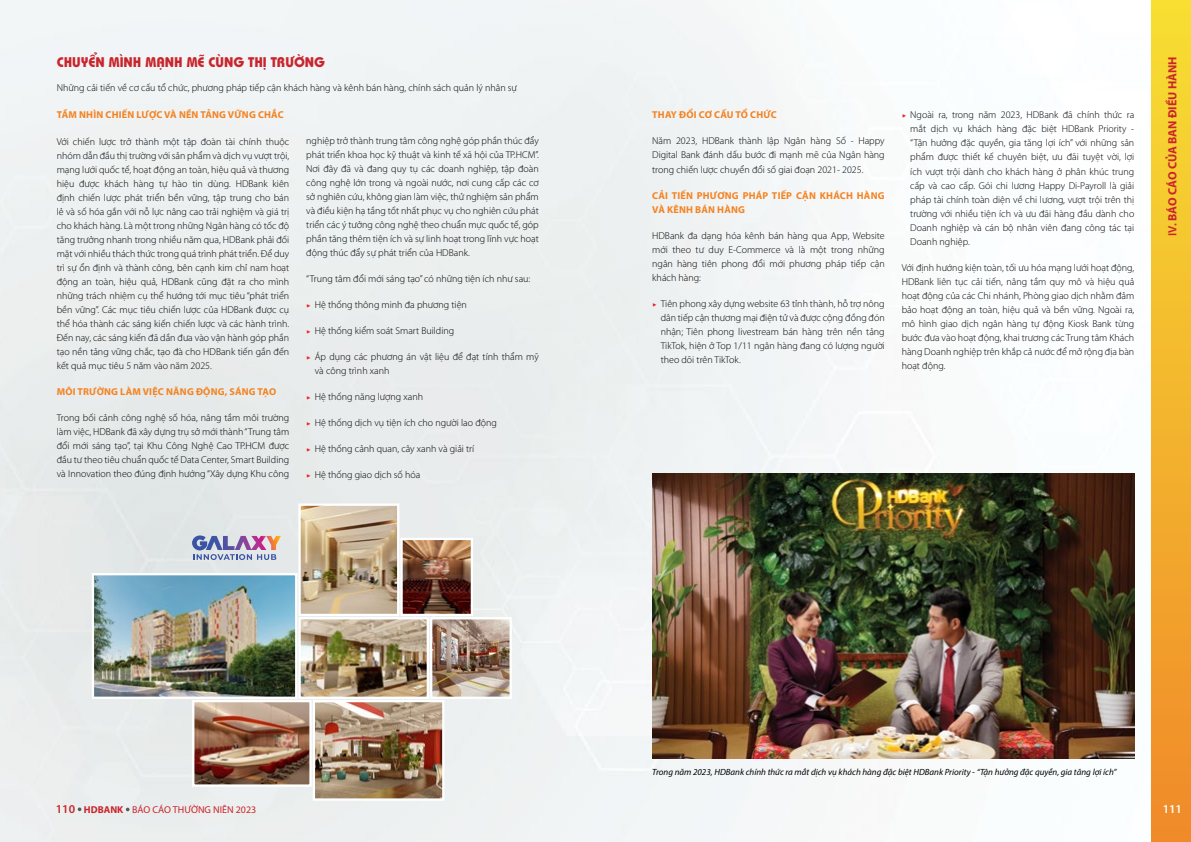
<style>
.page{position:relative;width:1191px;height:842px;background:#fff}
.page>*{position:absolute;margin:0;border:0;box-sizing:border-box;transform-origin:0 0}
.t1{font:700 14px "UTD Bauhaus";color:#c9252c}
.t2{font:700 12px "Myriad Pro";color:#c9252c}
.t3{font:600 12px "Myriad Pro";color:#fff}
.t4{font:300 10px/14px "Myriad Pro";color:#000;text-align:justify}
.t5{font:700 10px/14px "Myriad Pro";letter-spacing:.02em;color:#f58220}
.t6{font:10px "Myriad Pro";color:#c9252c}
.t7{font:italic 9px "Myriad Pro";color:#000}
.s1{font-family:"Montserrat";font-size:8px;color:#ed1d24}
.s2{font-weight:600}
.s3{font-weight:600;font-size:12px}
.s4{font-weight:700}
</style>
<div class="page">
<img style="left:0;top:0;width:1135px;height:842px">
<img style="left:95px;top:576px;width:199px;height:120px">
<div style="left:92px;top:573px;width:205px;height:126px;border:2px solid #fff"></div>
<img style="left:301px;top:506px;width:95px;height:107px">
<div style="left:298px;top:503px;width:101px;height:113px;border:2px solid #fff"></div>
<img style="left:195px;top:703px;width:114px;height:81px">
<div style="left:192px;top:700px;width:120px;height:87px;border:2px solid #fff"></div>
<img style="left:301px;top:620px;width:125px;height:76px">
<div style="left:298px;top:617px;width:131px;height:82px;border:2px solid #fff"></div>
<img style="left:316px;top:703px;width:125px;height:95px">
<div style="left:313px;top:700px;width:131px;height:101px;border:2px solid #fff"></div>
<img style="left:433px;top:620px;width:76px;height:76px">
<div style="left:430px;top:617px;width:82px;height:82px;border:2px solid #fff"></div>
<img style="left:403px;top:541px;width:67px;height:72px">
<div style="left:400px;top:538px;width:73px;height:78px;border:2px solid #fff"></div>
<svg style="left:192px;top:535px;width:89px;height:25px;background:#b0a8c4"></svg>
<img style="left:652px;top:473px;width:482px;height:285px">
<svg style="left:1151px;top:0;width:40px;height:842px;background:#f3b42d"></svg>
<svg style="left:78px;top:807px;width:3px;height:4px"></svg>
<h1 class="t1" style="left:57px;top:52px;width:270px">CHUYỂN MÌNH MẠNH MẼ CÙNG THỊ TRƯỜNG</h1>
<p class="t4" style="left:57px;top:80px;width:462px">Những cải tiến về cơ cấu tổ chức, phương pháp tiếp cận khách hàng và kênh bán hàng, chính sách quản lý nhân sự</p>
<p class="t5" style="left:57px;top:108px;width:228px">TẦM NHÌN CHIẾN LƯỢC VÀ NỀN TẢNG VỮNG CHẮC</p>
<p class="t4" style="left:57px;top:134px;width:234px">Với chiến lược trở thành một tập đoàn tài chính thuộc nhóm dẫn đầu thị trường với sản phẩm và dịch vụ vượt trội, mạng lưới quốc tế, hoạt động an toàn, hiệu quả và thương hiệu được khách hàng tự hào tin dùng. HDBank kiên định chiến lược phát triển bền vững, tập trung cho bán lẻ và số hóa gắn với nỗ lực nâng cao trải nghiệm và giá trị cho khách hàng. Là một trong những Ngân hàng có tốc độ tăng trưởng nhanh trong nhiều năm qua, HDBank phải đối mặt với nhiều thách thức trong quá trình phát triển. Để duy trì sự ổn định và thành công, bên cạnh kim chỉ nam hoạt động an toàn, hiệu quả, HDBank cũng đặt ra cho mình những trách nhiệm cụ thể hướng tới mục tiêu “phát triển bền vững”. Các mục tiêu chiến lược của HDBank được cụ thể hóa thành các sáng kiến chiến lược và các hành trình.<br>Đến nay, các sáng kiến đã dần đưa vào vận hành góp phần tạo nền tảng vững chắc, tạo đà cho HDBank tiến gần đến kết quả mục tiêu 5 năm vào năm 2025.</p>
<p class="t5" style="left:57px;top:384px;width:221px">MÔI TRƯỜNG LÀM VIỆC NĂNG ĐỘNG, SÁNG TẠO</p>
<p class="t4" style="left:57px;top:410px;width:234px">Trong bối cảnh công nghệ số hóa, nâng tầm môi trường làm việc, HDBank đã xây dựng trụ sở mới thành “Trung tâm đổi mới sáng tạo”, tại Khu Công Nghệ Cao TP.HCM được đầu tư theo tiêu chuẩn quốc tế Data Center, Smart Building và Innovation theo đúng định hướng “Xây dựng Khu công</p>
<p class="t4" style="left:306px;top:134px;width:234px">nghiệp trở thành trung tâm công nghệ góp phần thúc đẩy phát triển khoa học kỹ thuật và kinh tế xã hội của TP.HCM”.<br>Nơi đây đã và đang quy tụ các doanh nghiệp, tập đoàn công nghệ lớn trong và ngoài nước, nơi cung cấp các cơ sở nghiên cứu, không gian làm việc, thử nghiệm sản phẩm và điều kiện hạ tầng tốt nhất phục vụ cho nghiên cứu phát triển các ý tưởng công nghệ theo chuẩn mực quốc tế, góp phần tăng thêm tiện ích và sự linh hoạt trong lĩnh vực hoạt động thúc đẩy sự phát triển của HDBank.</p>
<p class="t4" style="left:306px;top:272px;width:225px">“Trung tâm đổi mới sáng tạo” có những tiện ích như sau:</p>
<p class="t4" style="left:306px;top:298px;width:162px"><span class="s1">▶</span> Hệ thống thông minh đa phương tiện</p>
<p class="t4" style="left:306px;top:324px;width:150px"><span class="s1">▶</span> Hệ thống kiểm soát Smart Building</p>
<p class="t4" style="left:315px;top:350px;width:225px;text-indent:-9px"><span class="s1">▶</span> Áp dụng các phương án vật liệu để đạt tính thẩm mỹ và công trình xanh</p>
<p class="t4" style="left:306px;top:390px;width:118px"><span class="s1">▶</span> Hệ thống năng lượng xanh</p>
<p class="t4" style="left:306px;top:416px;width:192px"><span class="s1">▶</span> Hệ thống dịch vụ tiện ích cho người lao động</p>
<p class="t4" style="left:306px;top:442px;width:170px"><span class="s1">▶</span> Hệ thống cảnh quan, cây xanh và giải trí</p>
<p class="t4" style="left:306px;top:468px;width:116px"><span class="s1">▶</span> Hệ thống giao dịch số hóa</p>
<p class="t5" style="left:652px;top:108px;width:126px">THAY ĐỔI CƠ CẤU TỔ CHỨC</p>
<p class="t4" style="left:652px;top:134px;width:234px">Năm 2023, HDBank thành lập Ngân hàng Số - Happy Digital Bank đánh dấu bước đi mạnh mẽ của Ngân hàng trong chiến lược chuyển đổi số giai đoạn 2021- 2025.</p>
<p class="t5" style="left:652px;top:188px;width:234px">CẢI TIẾN PHƯƠNG PHÁP TIẾP CẬN KHÁCH HÀNG<br>VÀ KÊNH BÁN HÀNG</p>
<p class="t4" style="left:652px;top:228px;width:234px">HDBank đa dạng hóa kênh bán hàng qua App, Website mới theo tư duy E-Commerce và là một trong những ngân hàng tiên phong đổi mới phương pháp tiếp cận khách hàng:</p>
<p class="t4" style="left:660px;top:296px;width:225px;text-indent:-9px"><span class="s1">▶</span> Tiên phong xây dựng website 63 tỉnh thành, hỗ trợ nông dân tiếp cận thương mại điện tử và được cộng đồng đón nhận; Tiên phong livestream bán hàng trên nền tảng TikTok, hiện ở Top 1/11 ngân hàng đang có lượng người theo dõi trên TikTok.</p>
<p class="t4" style="left:910px;top:108px;width:225px;text-indent:-9px"><span class="s1">▶</span> Ngoài ra, trong năm 2023, HDBank đã chính thức ra mắt dịch vụ khách hàng đặc biệt HDBank Priority - “Tận hưởng đặc quyền, gia tăng lợi ích” với những sản phẩm được thiết kế chuyên biệt, ưu đãi tuyệt vời, lợi ích vượt trội dành cho khách hàng ở phân khúc trung cấp và cao cấp. Gói chi lương Happy Di-Payroll là giải pháp tài chính toàn diện về chi lương, vượt trội trên thị trường với nhiều tiện ích và ưu đãi hàng đầu dành cho Doanh nghiệp và cán bộ nhân viên đang công tác tại Doanh nghiệp.</p>
<p class="t4" style="left:901px;top:260px;width:234px">Với định hướng kiện toàn, tối ưu hóa mạng lưới hoạt động, HDBank liên tục cải tiến, nâng tầm quy mô và hiệu quả hoạt động của các Chi nhánh, Phòng giao dịch nhằm đảm bảo hoạt động an toàn, hiệu quả và bền vững. Ngoài ra, mô hình giao dịch ngân hàng tự động Kiosk Bank từng bước đưa vào hoạt động, khai trương các Trung tâm Khách hàng Doanh nghiệp trên khắp cả nước để mở rộng địa bàn hoạt động.</p>
<p class="t2" style="left:1164px;top:236px;width:181px;rotate:-90deg"><span class="s2">IV.</span> BÁO CÁO CỦA BAN ĐIỀU HÀNH</p>
<p class="t7" style="left:652px;top:766px;width:466px">Trong năm 2023, HDBank chính thức ra mắ t dịch vụ khá ch hàng đặ c biệ t HDBank Priority - “Tận hưởng đặ c quyền, gia tăng lợi ích”</p>
<p class="t6" style="left:56px;top:803px;width:202px"><span class="s3">110</span> <span class="s4">HDBANK</span> BÁO CÁO THƯỜNG NIÊN 2023</p>
<p class="t3" style="left:1162px;top:801px;width:21px">111</p>
</div>
